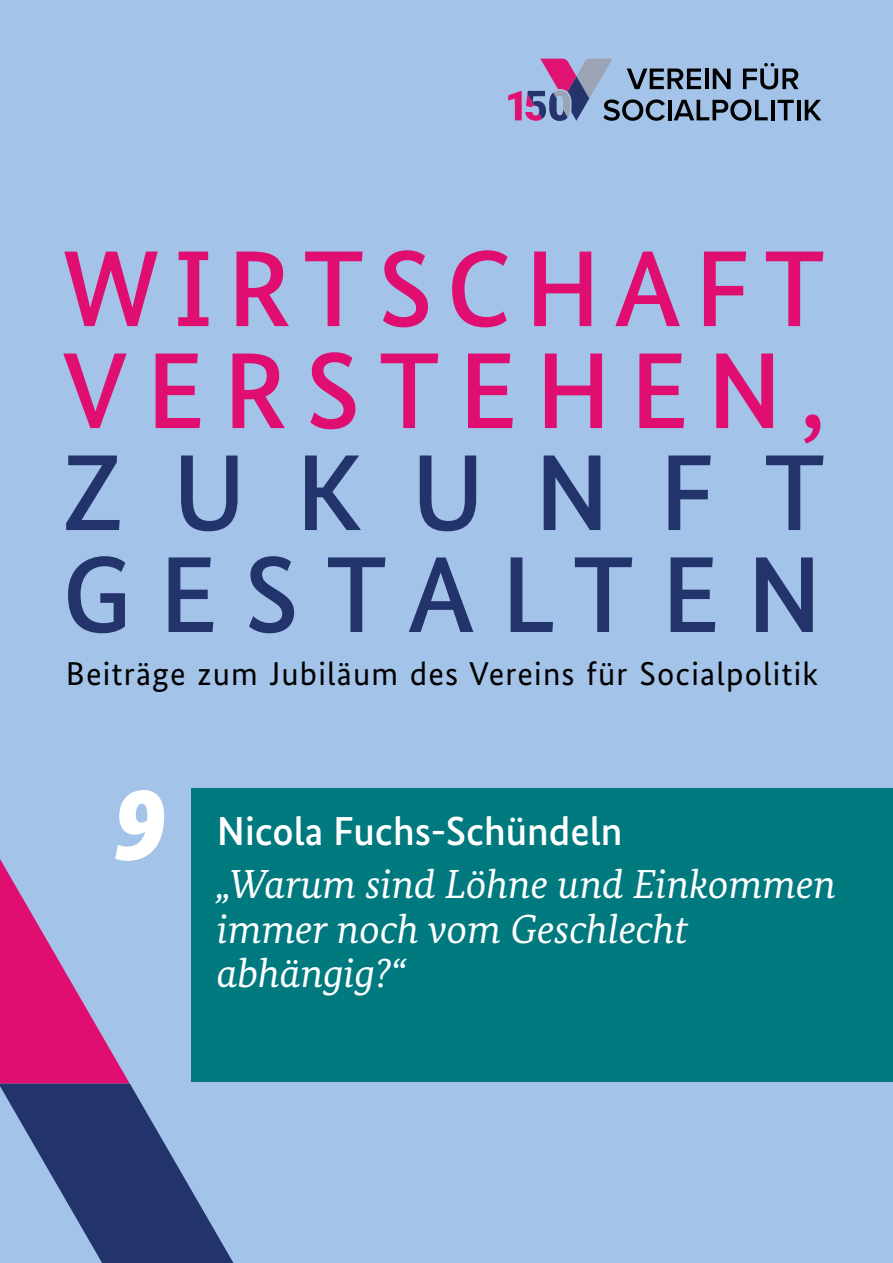
<style>
.page{position:relative;width:893px;height:1263px;background:#a3c3e8}
.page>*{position:absolute;margin:0;border:0;box-sizing:border-box;transform-origin:0 0}
.t1{font:500 108px/102px "Bundes Sans";letter-spacing:.17em;color:#e00e71;text-align:justify}
.t2{font:italic 900 105px "Bundes Sans";color:#fff}
.t3{font:italic 40.5px/44.5px "Bundes Serif";color:#fff}
.t4{font:500 40.5px "Bundes Sans";color:#fff}
.t5{font:33px "Bundes Sans";letter-spacing:.035em;color:#000}
.s1{color:#23336b}
</style>
<div class="page">
<hr style="left:797px;top:100px;width:3px;height:20px;background:#000">
<svg style="left:805px;top:100px;width:16px;height:20px"></svg>
<svg style="left:508px;top:59px;width:290px;height:62px"></svg>
<svg style="left:0;top:859px;width:233px;height:404px"></svg>
<div style="left:191px;top:788px;width:702px;height:293px;background:#00797f"></div>
<h1 class="t1" style="left:62px;top:238px;width:765px">WIRTSCHAFT VERSTEHEN, <span class="s1">ZUKUNFT GESTALTEN</span></h1>
<p class="t5" style="left:66px;top:655px;width:754px">Beiträge zum Jubiläum des Vereins für Socialpolitik</p>
<h2 class="t2" style="left:113px;top:761px;width:54px">9</h2>
<h2 class="t4" style="left:217px;top:808px;width:407px">Nicola Fuchs-Schündeln</h2>
<h2 class="t3" style="left:217px;top:861px;width:621px">„Warum sind Löhne und Einkommen immer noch vom Geschlecht abhängig?“</h2>
</div>
